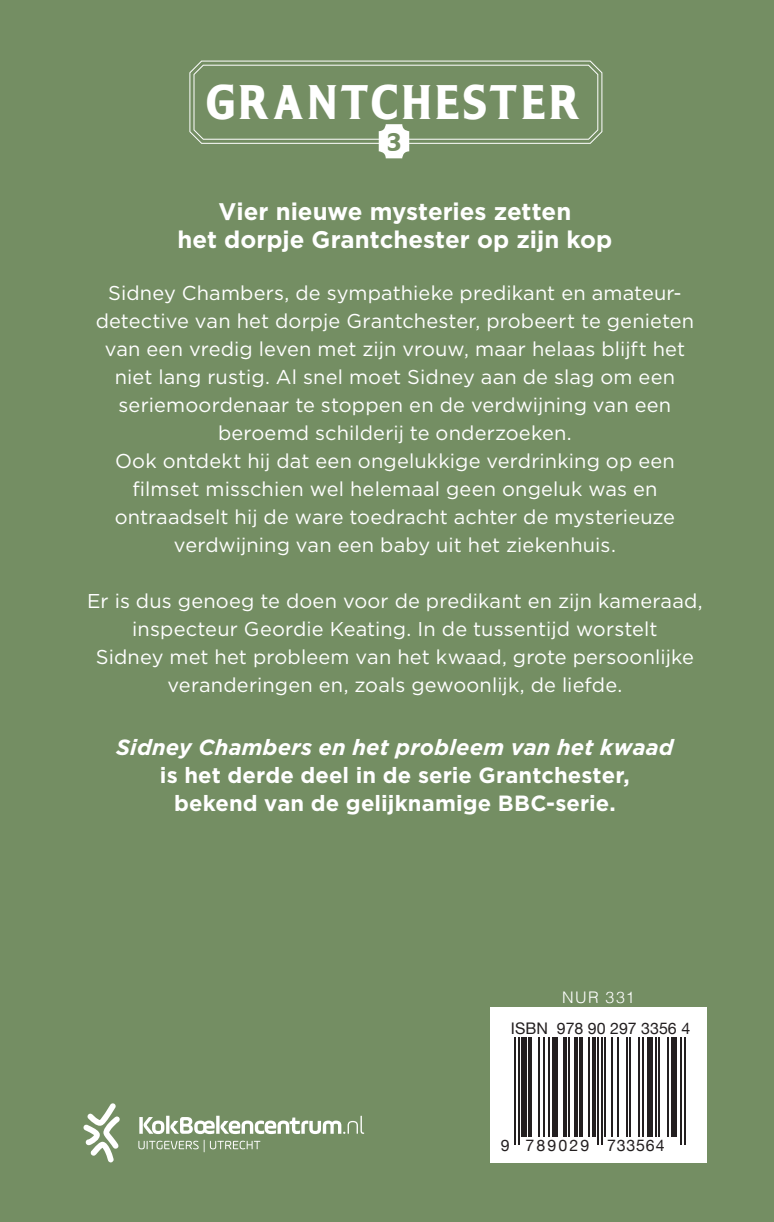
<style>
.page{position:relative;width:774px;height:1222px;background:#fff}
.page>*{position:absolute;margin:0;border:0;box-sizing:border-box;transform-origin:0 0}
.t1{font:700 44.2px "Altona";letter-spacing:.1em;color:#fff}
.t2{font:700 24px/28px "Gotham";color:#fff;text-align:center}
.t3{font:700 23px "Altona";color:#748e63}
.t4{font:700 22px/28px "Gotham";letter-spacing:.005em;color:#fff;text-align:center}
.t5{font:italic 700 22px "Gotham";letter-spacing:.01em;color:#fff}
.t6{font:20px/28px "Gotham";letter-spacing:.005em;color:#fff;text-align:center}
.t7{font:16px "Helvetica Neue";color:#231f20}
.t8{font:16px "Helvetica Neue";letter-spacing:.09em;color:#231f20}
.t9{font:300 16px "Helvetica";letter-spacing:.095em;color:#fff}
</style>
<div class="page">
<div style="left:0;top:0;width:774px;height:1221px;background:#748e63"></div>
<div style="left:490px;top:1006px;width:217px;height:156px;background:#fff"></div>
<hr style="left:514px;top:1037px;width:2px;height:108px;background:#231f20">
<hr style="left:518px;top:1037px;width:1px;height:108px;background:#231f20">
<div style="left:522px;top:1037px;width:5px;height:99px;background:#231f20"></div>
<hr style="left:529px;top:1037px;width:3px;height:99px;background:#231f20">
<hr style="left:538px;top:1037px;width:1px;height:99px;background:#231f20">
<hr style="left:543px;top:1037px;width:2px;height:99px;background:#231f20">
<hr style="left:549px;top:1037px;width:1px;height:99px;background:#231f20">
<div style="left:552px;top:1037px;width:5px;height:99px;background:#231f20"></div>
<hr style="left:563px;top:1037px;width:3px;height:99px;background:#231f20">
<hr style="left:568px;top:1037px;width:2px;height:99px;background:#231f20">
<hr style="left:574px;top:1037px;width:3px;height:99px;background:#231f20">
<hr style="left:579px;top:1037px;width:4px;height:99px;background:#231f20">
<hr style="left:588px;top:1037px;width:2px;height:99px;background:#231f20">
<hr style="left:592px;top:1037px;width:3px;height:99px;background:#231f20">
<hr style="left:597px;top:1037px;width:2px;height:108px;background:#231f20">
<hr style="left:601px;top:1037px;width:1px;height:108px;background:#231f20">
<hr style="left:604px;top:1037px;width:2px;height:99px;background:#231f20">
<hr style="left:612px;top:1037px;width:1px;height:99px;background:#231f20">
<hr style="left:617px;top:1037px;width:2px;height:99px;background:#231f20">
<hr style="left:626px;top:1037px;width:2px;height:99px;background:#231f20">
<hr style="left:630px;top:1037px;width:1px;height:99px;background:#231f20">
<hr style="left:639px;top:1037px;width:1px;height:99px;background:#231f20">
<hr style="left:642px;top:1037px;width:2px;height:99px;background:#231f20">
<div style="left:648px;top:1037px;width:5px;height:99px;background:#231f20"></div>
<hr style="left:655px;top:1037px;width:1px;height:99px;background:#231f20">
<hr style="left:659px;top:1037px;width:1px;height:99px;background:#231f20">
<hr style="left:668px;top:1037px;width:1px;height:99px;background:#231f20">
<div style="left:671px;top:1037px;width:5px;height:99px;background:#231f20"></div>
<hr style="left:680px;top:1037px;width:2px;height:108px;background:#231f20">
<hr style="left:684px;top:1037px;width:1px;height:108px;background:#231f20">
<svg style="left:189px;top:60px;width:414px;height:98px"></svg>
<svg style="left:138px;top:1115px;width:226px;height:37px"></svg>
<svg style="left:83px;top:1103px;width:37px;height:59px"></svg>
<h1 class="t1" style="left:205px;top:74px;width:374px">GRANTCHESTER</h1>
<p class="t3" style="left:386px;top:127px;width:17px">3</p>
<p class="t2" style="left:177px;top:196px;width:437px">Vier nieuwe mysteries zetten<br>het dorpje Grantchester op zijn kop</p>
<p class="t6" style="left:96px;top:278px;width:600px">Sidney Chambers, de sympathieke predikant en amateur&shy;detective van het dorpje Grantchester, probeert te genieten van een vredig leven met zijn vrouw, maar helaas blijft het niet lang rustig. Al snel moet Sidney aan de slag om een seriemoordenaar te stoppen en de verdwijning van een beroemd schilderij te onderzoeken.<br>Ook ontdekt hij dat een ongelukkige verdrinking op een filmset misschien wel helemaal geen ongeluk was en ontraadselt hij de ware toedracht achter de mysterieuze verdwijning van een baby uit het ziekenhuis.</p>
<p class="t6" style="left:87px;top:586px;width:617px">Er is dus genoeg te doen voor de predikant en zijn kameraad, inspecteur Geordie Keating. In de tussentijd worstelt<br>Sidney met het probleem van het kwaad, grote persoonlijke veranderingen en, zoals gewoonlijk, de liefde.</p>
<p class="t5" style="left:116px;top:734px;width:559px">Sidney Chambers en het probleem van het kwaad</p>
<p class="t4" style="left:160px;top:760px;width:471px">is het derde deel in de serie Grantchester, bekend van de gelijknamige BBC-serie.</p>
<p class="t9" style="left:562px;top:987px;width:74px">NUR 331</p>
<p class="t7" style="left:511px;top:1018px;width:181px">ISBN 978 90 297 3356 4</p>
<p class="t8" style="left:501px;top:1135px;width:165px">9 789029 733564</p>
</div>
